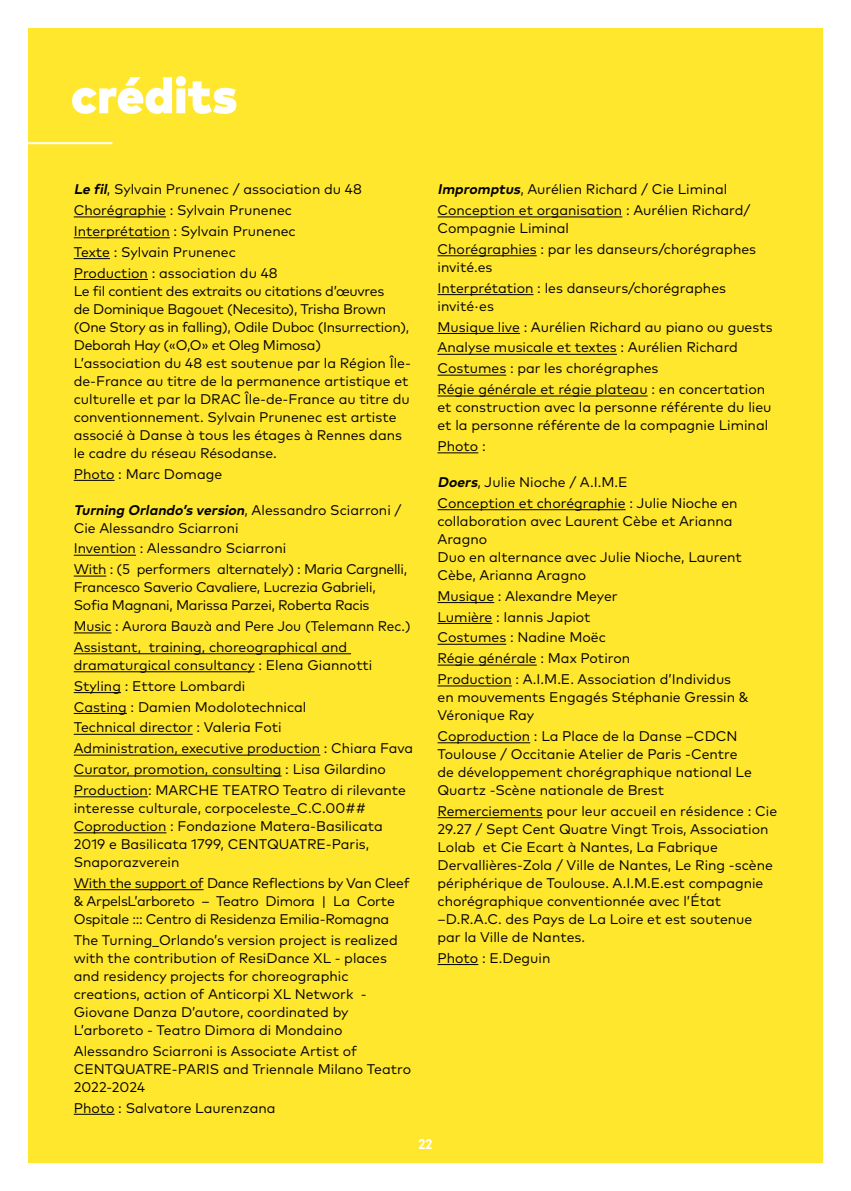
<style>
.page{position:relative;width:851px;height:1191px;background:#fff}
.page>*{position:absolute;margin:0;border:0;box-sizing:border-box;transform-origin:0 0}
.t1{font:900 50px "Mark Pro";color:#fff}
.t2{font:14px/18px "Mark Pro";color:#000}
.t3{font:14px/18px "Mark Pro";letter-spacing:-.02em;color:#000}
.t4{font:700 14px "Roboto Condensed";color:#fff}
.s1{font-weight:700;font-style:italic}
</style>
<div class="page">
<div style="left:28px;top:28px;width:794px;height:1134px;background:#ffe72e"></div>
<hr style="left:74px;top:216px;width:92px;height:1px;background:#000">
<hr style="left:74px;top:237px;width:96px;height:1px;background:#000">
<hr style="left:74px;top:258px;width:36px;height:1px;background:#000">
<hr style="left:74px;top:279px;width:74px;height:1px;background:#000">
<hr style="left:74px;top:480px;width:40px;height:1px;background:#000">
<hr style="left:74px;top:555px;width:62px;height:1px;background:#000">
<hr style="left:74px;top:575px;width:32px;height:1px;background:#000">
<hr style="left:74px;top:632px;width:38px;height:1px;background:#000">
<hr style="left:74px;top:653px;width:277px;height:1px;background:#000">
<hr style="left:74px;top:671px;width:180px;height:1px;background:#000">
<hr style="left:74px;top:692px;width:47px;height:1px;background:#000">
<hr style="left:74px;top:713px;width:53px;height:1px;background:#000">
<hr style="left:74px;top:734px;width:119px;height:1px;background:#000">
<hr style="left:74px;top:754px;width:246px;height:1px;background:#000">
<hr style="left:74px;top:775px;width:207px;height:1px;background:#000">
<hr style="left:74px;top:796px;width:74px;height:1px;background:#000">
<hr style="left:74px;top:832px;width:92px;height:1px;background:#000">
<hr style="left:74px;top:889px;width:129px;height:1px;background:#000">
<hr style="left:74px;top:1113px;width:40px;height:1px;background:#000">
<hr style="left:437px;top:216px;width:185px;height:1px;background:#000">
<hr style="left:437px;top:255px;width:99px;height:1px;background:#000">
<hr style="left:437px;top:294px;width:96px;height:1px;background:#000">
<hr style="left:437px;top:333px;width:83px;height:1px;background:#000">
<hr style="left:437px;top:354px;width:179px;height:1px;background:#000">
<hr style="left:437px;top:375px;width:69px;height:1px;background:#000">
<hr style="left:437px;top:395px;width:210px;height:1px;background:#000">
<hr style="left:437px;top:452px;width:41px;height:1px;background:#000">
<hr style="left:437px;top:509px;width:188px;height:1px;background:#000">
<hr style="left:437px;top:602px;width:57px;height:1px;background:#000">
<hr style="left:437px;top:623px;width:55px;height:1px;background:#000">
<hr style="left:437px;top:644px;width:69px;height:1px;background:#000">
<hr style="left:437px;top:664px;width:99px;height:1px;background:#000">
<hr style="left:437px;top:685px;width:74px;height:1px;background:#000">
<hr style="left:437px;top:742px;width:93px;height:1px;background:#000">
<hr style="left:437px;top:817px;width:105px;height:1px;background:#000">
<hr style="left:437px;top:964px;width:41px;height:1px;background:#000">
<hr style="left:0;top:142px;width:112px;height:2px;background:#fff">
<h1 class="t1" style="left:71px;top:57px;width:168px">crédits</h1>
<p class="t2" style="left:74px;top:178px;width:290px;line-height:20.8px"><span class="s1">Le fil</span>, Sylvain Prunenec / association du 48<br>Chorégraphie : Sylvain Prunenec Interprétation : Sylvain Prunenec<br>Texte : Sylvain Prunenec<br>Production : association du 48</p>
<p class="t2" style="left:74px;top:280px;width:338px">Le fil contient des extraits ou citations d’œuvres<br>de Dominique Bagouet (Necesito), Trisha Brown (One Story as in falling), Odile Duboc (Insurrection), Deborah Hay («O,O» et Oleg Mimosa)<br>L’association du 48 est soutenue par la Région Île&shy;de-France au titre de la permanence artistique et culturelle et par la DRAC Île-de-France au titre du conventionnement. Sylvain Prunenec est artiste associé à Danse à tous les étages à Rennes dans le cadre du réseau Résodanse.</p>
<p class="t2" style="left:74px;top:463px;width:150px">Photo : Marc Domage</p>
<p class="t2" style="left:74px;top:499px;width:329px"><span class="s1">Turning Orlando’s version</span>, A l e s s a n d ro S c i a r ro n i /<br>Cie Alessandro Sciarroni</p>
<p class="t3" style="left:74px;top:537px;width:335px;line-height:20.8px">Invention : Alessandro Sciarroni<br>With : (5 performers alternately) : Maria Cargnelli,</p>
<p class="t3" style="left:74px;top:577px;width:303px">Francesco Saverio Cavaliere, Lucrezia Gabrieli,<br>Sofia Magnani, Marissa Parzei, Roberta Racis</p>
<p class="t2" style="left:74px;top:614px;width:338px;line-height:20.8px">Music : Aurora Bauzà and Pere Jou (Telemann Rec.)<br>Assistant, training, choreographical and</p>
<p class="t2" style="left:74px;top:653px;width:341px;line-height:20.8px">dramaturgical consultancy : Elena Giannotti Styling : Ettore Lombardi<br>Casting : Damien Modolotechnical<br>Technical director : Valeria Foti<br>Administration, executive production : Chiara Fava Curator, promotion, consulting : Lisa Gilardino Production: MARCHE TEATRO Teatro di rilevante</p>
<p class="t2" style="left:74px;top:798px;width:311px">interesse culturale, corpoceleste_C.C.00## Coproduction : Fondazione Matera-Basilicata 2019 e Basilicata 1799, CENTQUATRE-Paris, Snaporazverein</p>
<p class="t3" style="left:74px;top:873px;width:337px">With the support of Dance Reflections by Van Cleef &amp; ArpelsL’arboreto – Teatro Dimora | La Corte<br>Ospitale ::: Centro di Residenza Emilia-Romagna</p>
<p class="t2" style="left:74px;top:929px;width:325px">The Turning_Orlando’s version project is realized with the contribution of ResiDance XL - places and residency projects for choreographic creations, action of Anticorpi XL Network - Giovane Danza D’autore, coordinated by L’arboreto - Teatro Dimora di Mondaino</p>
<p class="t2" style="left:74px;top:1040px;width:339px">Alessandro Sciarroni is Associate Artist of<br>CENTQUATRE-PARIS and Triennale Milano Teatro<br>2022-2024</p>
<p class="t2" style="left:74px;top:1097px;width:203px">Photo : Salvatore Laurenzana</p>
<p class="t2" style="left:437px;top:178px;width:314px;line-height:20.8px"><span class="s1">Impromptus</span>, Aurélien Richard / Cie Liminal<br>Conception et organisation : Aurélien Richard/</p>
<p class="t2" style="left:437px;top:217px;width:320px;line-height:20.8px">Compagnie Liminal<br>Chorégraphies : par les danseurs/chorégraphes</p>
<p class="t2" style="left:437px;top:255px;width:290px;line-height:20.8px">invité.es<br>Interprétation : les danseurs/chorégraphes</p>
<p class="t2" style="left:437px;top:294px;width:336px;line-height:20.8px">invité·es<br>Musique live : Aurélien Richard au piano ou guests Analyse musicale et textes : Aurélien Richard Costumes : par les chorégraphes<br>Régie générale et régie plateau : en concertation</p>
<p class="t2" style="left:437px;top:397px;width:335px">et construction avec la personne référente du lieu et la personne référente de la compagnie Liminal</p>
<p class="t2" style="left:437px;top:436px;width:50px">Photo :</p>
<p class="t2" style="left:437px;top:470px;width:301px;line-height:20.8px"><span class="s1">Doers</span>, Julie Nioche / A.I.M.E<br>Conception et chorégraphie : Julie Nioche en</p>
<p class="t2" style="left:437px;top:511px;width:306px">collaboration avec Laurent Cèbe et Arianna<br>Aragno<br>Duo en alternance avec Julie Nioche, Laurent<br>Cèbe, Arianna Aragno</p>
<p class="t2" style="left:437px;top:584px;width:295px;line-height:20.8px">Musique : Alexandre Meyer<br>Lumière : Iannis Japiot<br>Costumes : Nadine Moëc<br>Régie générale : Max Potiron<br>Production : A.I.M.E. Association d’Individus</p>
<p class="t2" style="left:437px;top:687px;width:313px">en mouvements Engagés Stéphanie Gressin &amp;<br>Véronique Ray</p>
<p class="t2" style="left:437px;top:726px;width:316px">Coproduction : La Place de la Danse –CDCN Toulouse / Occitanie Atelier de Paris -Centre de développement chorégraphique national Le Quartz -Scène nationale de Brest</p>
<p class="t2" style="left:437px;top:801px;width:341px">Remerciements pour leur accueil en résidence : Cie 29.27 / Sept Cent Quatre Vingt Trois, Association Lolab et Cie Ecart à Nantes, La Fabrique Dervallières-Zola / Ville de Nantes, Le Ring -scène périphérique de Toulouse. A.I.M.E.est compagnie chorégraphique conventionnée avec l’État –D.R.A.C. des Pays de La Loire et est soutenue par la Ville de Nantes.</p>
<p class="t2" style="left:437px;top:947px;width:114px">Photo : E.Deguin</p>
<p class="t4" style="left:418px;top:1134px;width:16px">22</p>
</div>
